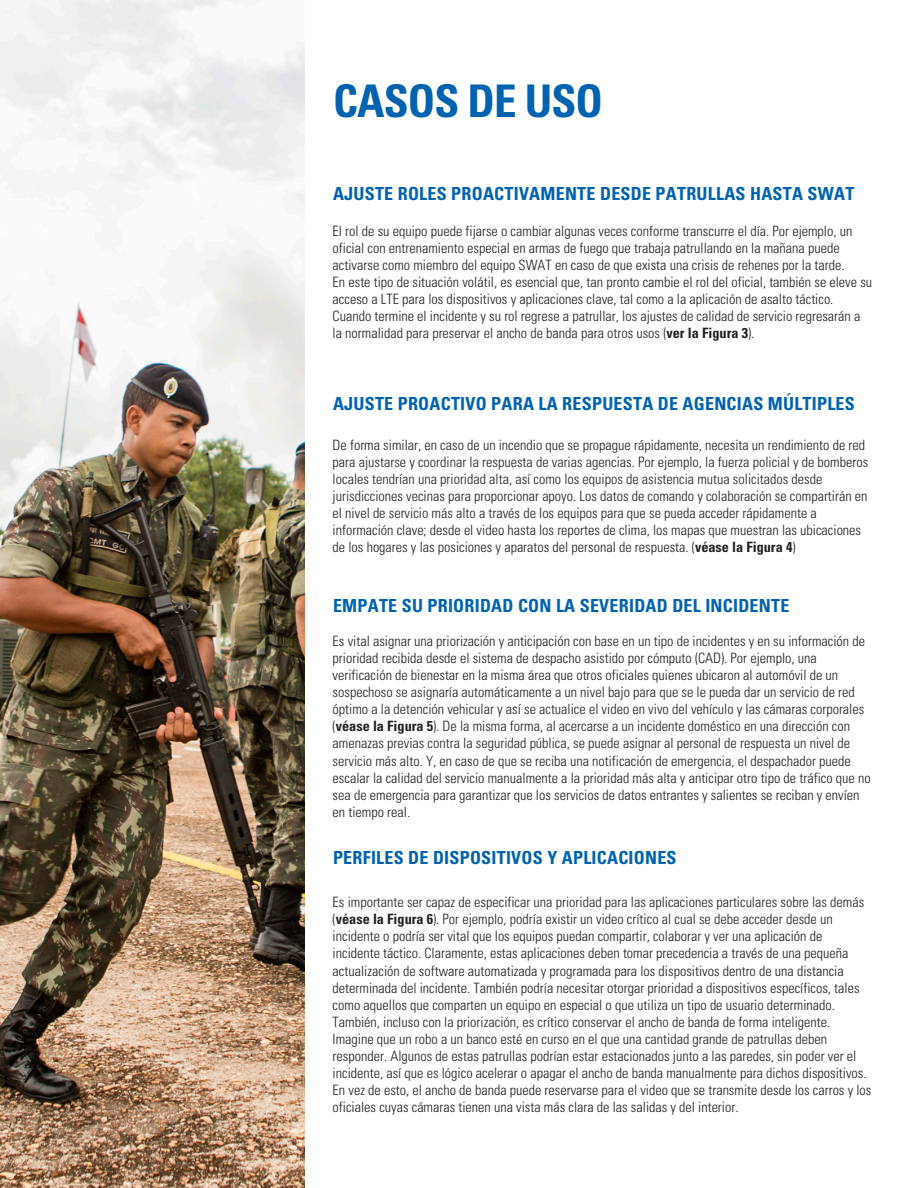
<style>
.page{position:relative;width:918px;height:1188px;background:#fff}
.page>*{position:absolute;margin:0;border:0;box-sizing:border-box;transform-origin:0 0}
.t1{font:700 condensed 45px "Univers";letter-spacing:-.02em;color:#0162b0}
.t2{font:700 condensed 18px "Univers";letter-spacing:.015em;color:#0162b0}
.t3{font:300 condensed 14.25px/17.1px "Univers";color:#231f20}
.s1{font-weight:700}
</style>
<div class="page">
<img style="left:0;top:0;width:305px;height:1188px">
<h1 class="t1" style="left:333px;top:73px;width:272px">CASOS DE USO</h1>
<p class="t2" style="left:333px;top:183px;width:523px">AJUSTE ROLES PROACTIVAMENTE DESDE PATRULLAS HASTA SWAT</p>
<p class="t3" style="left:333px;top:222px;width:541px">El rol de su equipo puede fijarse o cambiar algunas veces conforme transcurre el día. Por ejemplo, un oficial con entrenamiento especial en armas de fuego que trabaja patrullando en la mañana puede activarse como miembro del equipo SWAT en caso de que exista una crisis de rehenes por la tarde.<br>En este tipo de situación volátil, es esencial que, tan pronto cambie el rol del oficial, también se eleve su acceso a LTE para los dispositivos y aplicaciones clave, tal como a la aplicación de asalto táctico.<br>Cuando termine el incidente y su rol regrese a patrullar, los ajustes de calidad de servicio regresarán a la normalidad para preservar el ancho de banda para otros usos (<span class="s1">ver la Figura 3</span>).</p>
<p class="t2" style="left:333px;top:392px;width:523px">AJUSTE PROACTIVO PARA LA RESPUESTA DE AGENCIAS MÚLTIPLES</p>
<p class="t3" style="left:333px;top:436px;width:537px">De forma similar, en caso de un incendio que se propague rápidamente, necesita un rendimiento de red para ajustarse y coordinar la respuesta de varias agencias. Por ejemplo, la fuerza policial y de bomberos locales tendrían una prioridad alta, así como los equipos de asistencia mutua solicitados desde jurisdicciones vecinas para proporcionar apoyo. Los datos de comando y colaboración se compartirán en el nivel de servicio más alto a través de los equipos para que se pueda acceder rápidamente a información clave; desde el video hasta los reportes de clima, los mapas que muestran las ubicaciones de los hogares y las posiciones y aparatos del personal de respuesta. (<span class="s1">véase la Figura 4</span>)</p>
<p class="t2" style="left:333px;top:594px;width:458px">EMPATE SU PRIORIDAD CON LA SEVERIDAD DEL INCIDENTE</p>
<p class="t3" style="left:333px;top:632px;width:540px">Es vital asignar una priorización y anticipación con base en un tipo de incidentes y en su información de prioridad recibida desde el sistema de despacho asistido por cómputo (CAD). Por ejemplo, una verificación de bienestar en la misma área que otros oficiales quienes ubicaron al automóvil de un sospechoso se asignaría automáticamente a un nivel bajo para que se le pueda dar un servicio de red óptimo a la detención vehicular y así se actualice el video en vivo del vehículo y las cámaras corporales (<span class="s1">véase la Figura 5</span>). De la misma forma, al acercarse a un incidente doméstico en una dirección con amenazas previas contra la seguridad pública, se puede asignar al personal de respuesta un nivel de servicio más alto. Y, en caso de que se reciba una notificación de emergencia, el despachador puede escalar la calidad del servicio manualmente a la prioridad más alta y anticipar otro tipo de tráfico que no sea de emergencia para garantizar que los servicios de datos entrantes y salientes se reciban y envíen en tiempo real.</p>
<p class="t2" style="left:333px;top:847px;width:345px">PERFILES DE DISPOSITIVOS Y APLICACIONES</p>
<p class="t3" style="left:333px;top:894px;width:540px">Es importante ser capaz de especificar una prioridad para las aplicaciones particulares sobre las demás (<span class="s1">véase la Figura 6</span>). Por ejemplo, podría existir un video crítico al cual se debe acceder desde un incidente o podría ser vital que los equipos puedan compartir, colaborar y ver una aplicación de incidente táctico. Claramente, estas aplicaciones deben tomar precedencia a través de una pequeña actualización de software automatizada y programada para los dispositivos dentro de una distancia determinada del incidente. También podría necesitar otorgar prioridad a dispositivos específicos, tales como aquellos que comparten un equipo en especial o que utiliza un tipo de usuario determinado.<br>También, incluso con la priorización, es crítico conservar el ancho de banda de forma inteligente.<br>Imagine que un robo a un banco esté en curso en el que una cantidad grande de patrullas deben responder. Algunos de estas patrullas podrían estar estacionados junto a las paredes, sin poder ver el incidente, así que es lógico acelerar o apagar el ancho de banda manualmente para dichos dispositivos.<br>En vez de esto, el ancho de banda puede reservarse para el video que se transmite desde los carros y los oficiales cuyas cámaras tienen una vista más clara de las salidas y del interior.</p>
</div>
